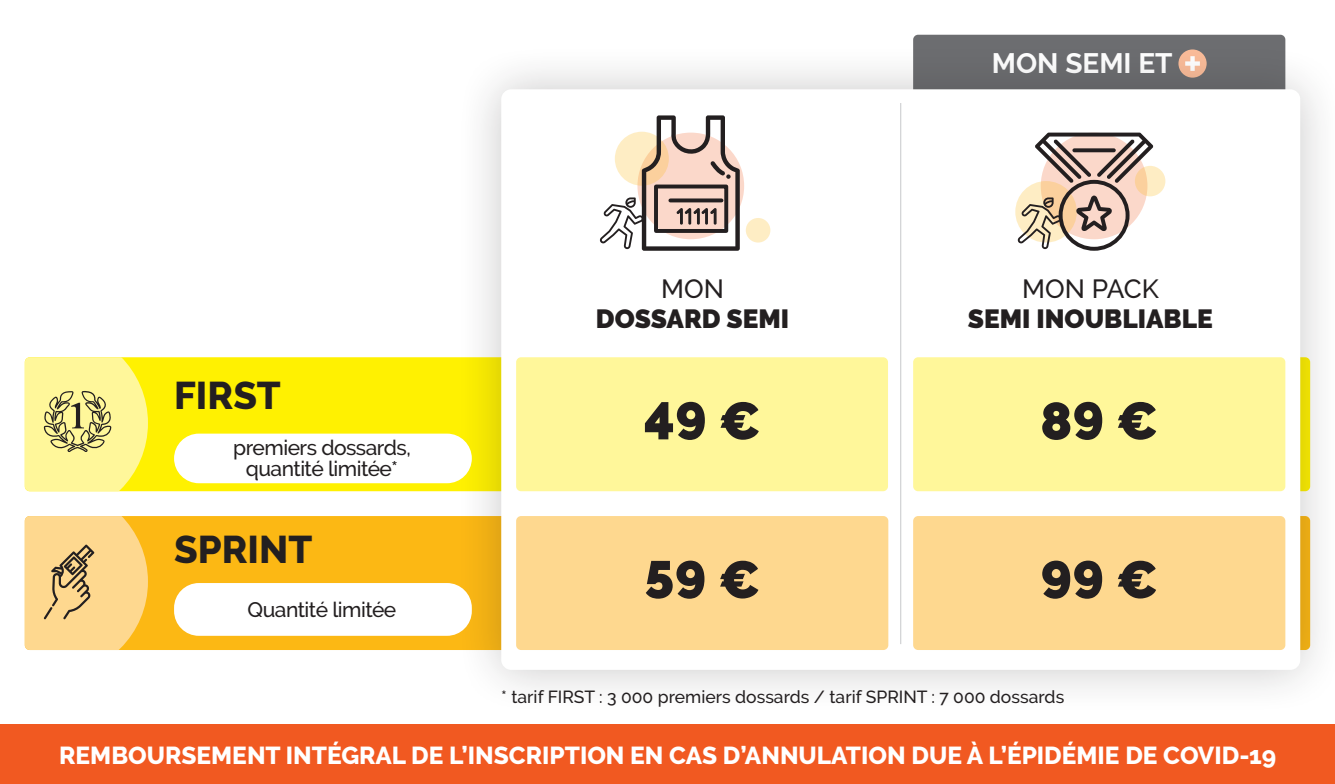
<style>
.page{position:relative;width:1335px;height:784px;background:#fff}
.page>*{position:absolute;margin:0;border:0;box-sizing:border-box;transform-origin:0 0}
.t1{font:900 52.5px "Raleway";color:#231f20}
.t2{font:800 38.5px "Raleway";color:#231f20}
.t3{font:700 28px "Raleway";color:#fff}
.t4{font:900 26.25px/29.8px "Raleway";color:#231f20;text-align:center}
.t5{font:500 26.25px "Raleway";color:#231f20}
.t6{font:800 24.5px "Raleway";color:#fff}
.t7{font:500 21px "Raleway";letter-spacing:-.025em;color:#231f20}
.t8{font:500 17.5px "Raleway";color:#231f20}
.s1{font-weight:500}
</style>
<div class="page">
<div style="left:913px;top:35px;width:372px;height:114px;background:#6c6d70;border-radius:5px"></div>
<div style="left:25px;top:357px;width:1285px;height:134px;background:#fff101;border-radius:5px"></div>
<div style="left:25px;top:516px;width:1285px;height:134px;background:#fcb814;border-radius:5px"></div>
<div style="left:455px;top:43px;width:879px;height:673px;background:#231f20;opacity:.25"></div>
<div style="left:501px;top:89px;width:799px;height:581px;background:#fff;border-radius:10px"></div>
<hr style="left:900px;top:103px;width:1px;height:541px;background:#c7c8ca">
<div style="left:745px;top:218px;width:25px;height:25px;background:#feedc4;border-radius:50%"></div>
<div style="left:516px;top:516px;width:372px;height:134px;background:#fed88f;border-radius:5px"></div>
<div style="left:913px;top:357px;width:372px;height:134px;background:#fff79a;border-radius:5px"></div>
<div style="left:913px;top:516px;width:372px;height:134px;background:#fed88f;border-radius:5px"></div>
<div style="left:1134px;top:166px;width:31px;height:30px;background:#feedc4;border-radius:50%"></div>
<div style="left:516px;top:357px;width:372px;height:134px;background:#fff79a;border-radius:5px"></div>
<svg style="left:599px;top:115px;width:140px;height:136px"></svg>
<svg style="left:1017px;top:133px;width:136px;height:118px"></svg>
<svg style="left:25px;top:516px;width:123px;height:134px;background:#f3cc80"></svg>
<svg style="left:25px;top:357px;width:123px;height:134px;background:#f1e887"></svg>
<div style="left:174px;top:434px;width:298px;height:49px;background:#fff;border-radius:25px"></div>
<div style="left:174px;top:583px;width:298px;height:53px;background:#fff;border-radius:25px"></div>
<div style="left:0;top:724px;width:1334px;height:60px;background:#f15921"></div>
<p class="t2" style="left:174px;top:374px;width:108px">FIRST</p>
<p class="t7" style="left:233px;top:436px;width:179px">premiers dossards,</p>
<p class="t7" style="left:246px;top:457px;width:154px">quantité limitée*</p>
<p class="t2" style="left:174px;top:528px;width:140px">SPRINT</p>
<p class="t7" style="left:248px;top:597px;width:150px">Quantité limitée</p>
<p class="t4" style="left:596px;top:274px;width:195px"><span class="s1">MON<br></span>DOSSARD SEMI</p>
<p class="t3" style="left:991px;top:48px;width:182px">MON SEMI ET</p>
<p class="t5" style="left:1022px;top:273px;width:138px">MON PACK</p>
<p class="t4" style="left:968px;top:304px;width:246px">SEMI INOUBLIABLE</p>
<p class="t1" style="left:643px;top:390px;width:119px">49 €</p>
<p class="t1" style="left:1040px;top:390px;width:119px">89 €</p>
<p class="t1" style="left:644px;top:549px;width:118px">59 €</p>
<p class="t1" style="left:1040px;top:549px;width:119px">99 €</p>
<p class="t8" style="left:501px;top:686px;width:564px">* tarif FIRST : 3 000 premiers dossards / tarif SPRINT : 7 000 dossards</p>
<p class="t6" style="left:59px;top:741px;width:1218px">REMBOURSEMENT INTÉGRAL DE L’INSCRIPTION EN CAS D’ANNULATION DUE À L’ÉPIDÉMIE DE COVID-19</p>
</div>
